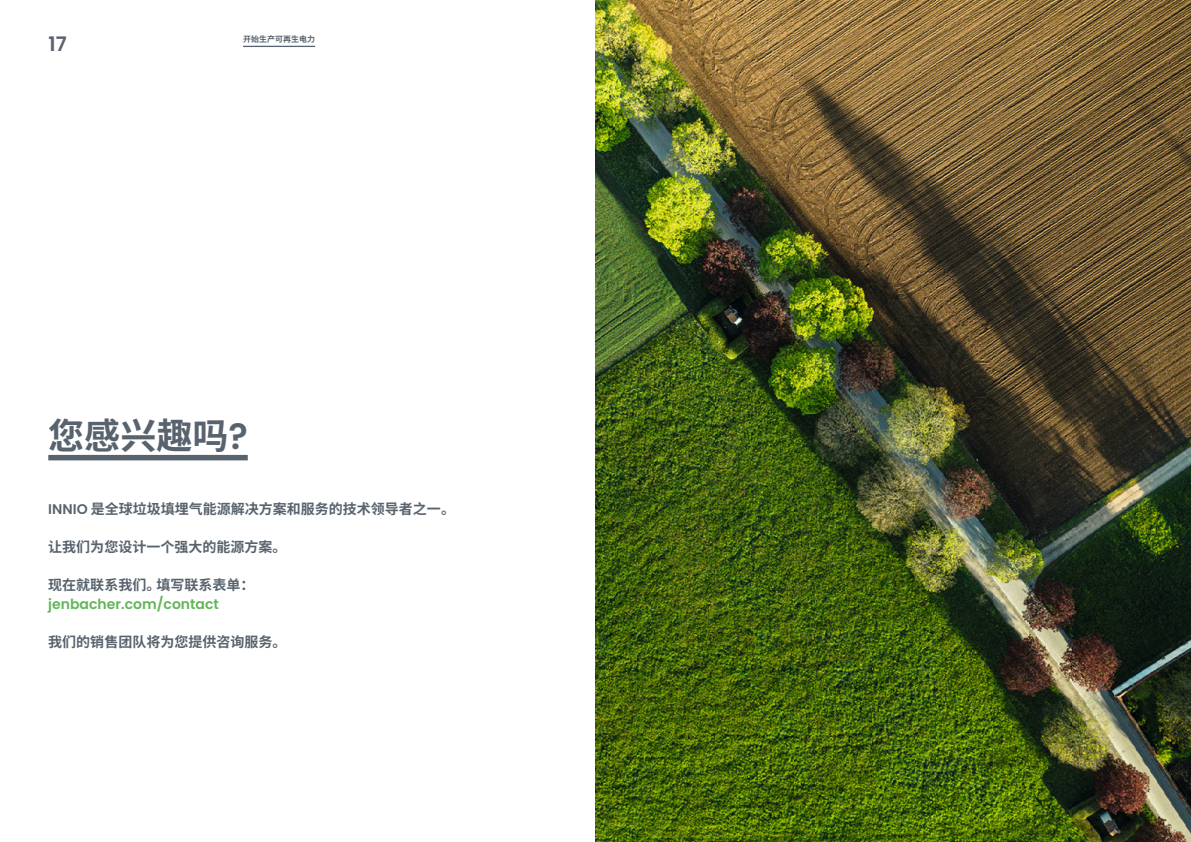
<style>
.page{position:relative;width:1191px;height:842px;background:#fff}
.page>*{position:absolute;margin:0;border:0;box-sizing:border-box;transform-origin:0 0}
.t1{font:700 36px "Source Han Sans CN";color:#58636e}
.t2{font:600 20px "Poppins";color:#58636e}
.t3{font:700 14px "Source Han Sans CN";color:#58636e}
.t4{font:600 14px "Poppins";color:#62b55a}
.t5{font:700 8px "Source Han Sans CN";color:#58636e}
.s1{font-family:"Poppins";font-weight:600}
</style>
<div class="page">
<img style="left:595px;top:0;width:596px;height:842px">
<hr style="left:243px;top:46px;width:72px;height:1px;background:#58636e">
<div style="left:48px;top:455px;width:200px;height:5px;background:#58636e"></div>
<h2 class="t2" style="left:49px;top:32px;width:20px">17</h2>
<p class="t5" style="left:243px;top:35px;width:73px">开始生产可再生电力</p>
<h1 class="t1" style="left:48px;top:415px;width:201px">您感兴趣吗<span class="s1">?</span></h1>
<p class="t3" style="left:48px;top:501px;width:408px"><span class="s1">INNIO</span> 是全球垃圾填埋气能源解决方案和服务的技术领导者之一。</p>
<p class="t3" style="left:48px;top:539px;width:240px">让我们为您设计一个强大的能源方案。</p>
<p class="t3" style="left:48px;top:577px;width:208px">现在就联系我们。填写联系表单：</p>
<p class="t4" style="left:48px;top:596px;width:172px">jenbacher.com/contact</p>
<p class="t3" style="left:48px;top:634px;width:240px">我们的销售团队将为您提供咨询服务。</p>
</div>
